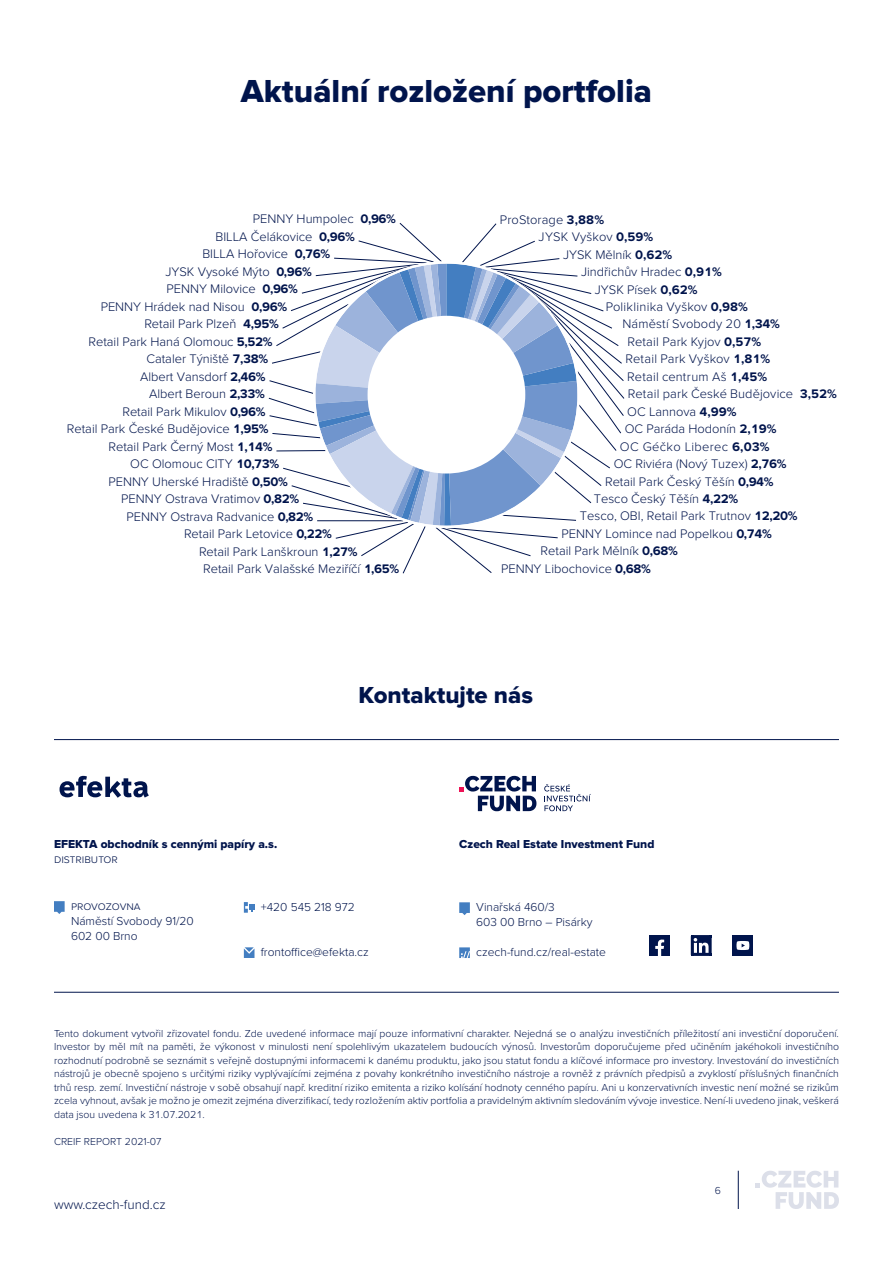
<style>
.page{position:relative;width:893px;height:1263px;background:#fff}
.page>*{position:absolute;margin:0;border:0;box-sizing:border-box;transform-origin:0 0}
.t1{font:33px "Proxima Nova Extrabld";color:#00144c}
.t2{font:24px "Proxima Nova Extrabld";color:#00144c}
.t3{font:300 13.5px "Proxima Nova";color:#00144c}
.t4{font:300 12.9px/17.4px "Proxima Nova";color:#00144c}
.t5{font:300 12.9px "Proxima Nova";letter-spacing:.025em;color:#00144c}
.t6{font:300 12px "Proxima Nova";color:#00144c}
.t7{font:12px "Proxima Nova Extrabld";color:#00144c}
.t8{font:300 10.5px/13.5px "Proxima Nova";color:#00144c;text-align:justify}
.s1{font-weight:700}
</style>
<div class="page">
<svg style="left:755px;top:1171px;width:84px;height:38px"></svg>
<hr style="left:738px;top:1171px;width:1px;height:38px;background:#00144c">
<svg style="left:268px;top:223px;width:356px;height:351px"></svg>
<svg style="left:313px;top:261px;width:267px;height:267px"></svg>
<div style="left:368px;top:316px;width:157px;height:157px;background:#fff;border-radius:50%"></div>
<svg style="left:54px;top:901px;width:11px;height:13px"></svg>
<svg style="left:244px;top:902px;width:10px;height:11px"></svg>
<svg style="left:244px;top:947px;width:10px;height:11px"></svg>
<hr style="left:54px;top:992px;width:785px;height:1px;background:#00144c">
<hr style="left:54px;top:739px;width:785px;height:1px;background:#00144c">
<svg style="left:459px;top:902px;width:11px;height:13px"></svg>
<svg style="left:459px;top:947px;width:11px;height:11px"></svg>
<svg style="left:459px;top:776px;width:77px;height:35px"></svg>
<svg style="left:544px;top:784px;width:47px;height:27px"></svg>
<svg style="left:60px;top:776px;width:89px;height:22px"></svg>
<svg style="left:649px;top:935px;width:21px;height:21px"></svg>
<div style="left:732px;top:935px;width:21px;height:21px;background:#00144c"></div>
<svg style="left:736px;top:941px;width:13px;height:9px"></svg>
<svg style="left:691px;top:935px;width:21px;height:21px"></svg>
<p class="t1" style="left:241px;top:72px;width:413px">Aktuální rozložení portfolia</p>
<p class="t4" style="left:253px;top:209px;width:145px">PENNY Humpolec <span class="s1">0,96%</span></p>
<p class="t4" style="left:215px;top:227px;width:141px">BILLA Čelákovice <span class="s1">0,96%</span></p>
<p class="t4" style="left:202px;top:244px;width:129px">BILLA Hořovice <span class="s1">0,76%</span></p>
<p class="t4" style="left:165px;top:262px;width:148px">JYSK Vysoké Mýto <span class="s1">0,96%</span></p>
<p class="t4" style="left:166px;top:279px;width:133px">PENNY Milovice <span class="s1">0,96%</span></p>
<p class="t4" style="left:101px;top:297px;width:188px">PENNY Hrádek nad Nisou <span class="s1">0,96%</span></p>
<p class="t4" style="left:144px;top:314px;width:136px">Retail Park Plzeň <span class="s1">4,95%</span></p>
<p class="t4" style="left:88px;top:332px;width:186px">Retail Park Haná Olomouc <span class="s1">5,52%</span></p>
<p class="t4" style="left:146px;top:349px;width:123px">Cataler Týniště <span class="s1">7,38%</span></p>
<p class="t4" style="left:140px;top:367px;width:127px">Albert Vansdorf <span class="s1">2,46%</span></p>
<p class="t4" style="left:149px;top:384px;width:117px">Albert Beroun <span class="s1">2,33%</span></p>
<p class="t4" style="left:122px;top:402px;width:145px">Retail Park Mikulov <span class="s1">0,96%</span></p>
<p class="t4" style="left:67px;top:420px;width:203px">Retail Park České Budějovice <span class="s1">1,95%</span></p>
<p class="t4" style="left:109px;top:437px;width:166px">Retail Park Černý Most <span class="s1">1,14%</span></p>
<p class="t4" style="left:130px;top:454px;width:150px">OC Olomouc CITY <span class="s1">10,73%</span></p>
<p class="t4" style="left:108px;top:472px;width:181px">PENNY Uherské Hradiště <span class="s1">0,50%</span></p>
<p class="t4" style="left:121px;top:489px;width:179px">PENNY Ostrava Vratimov <span class="s1">0,82%</span></p>
<p class="t4" style="left:127px;top:507px;width:188px">PENNY Ostrava Radvanice <span class="s1">0,82%</span></p>
<p class="t4" style="left:184px;top:524px;width:149px">Retail Park Letovice <span class="s1">0,22%</span></p>
<p class="t4" style="left:199px;top:542px;width:160px">Retail Park Lanškroun <span class="s1">1,27%</span></p>
<p class="t4" style="left:203px;top:559px;width:198px">Retail Park Valašské Meziříčí <span class="s1">1,65%</span></p>
<p class="t4" style="left:500px;top:210px;width:106px">ProStorage <span class="s1">3,88%</span></p>
<p class="t4" style="left:538px;top:227px;width:116px">JYSK Vyškov <span class="s1">0,59%</span></p>
<p class="t4" style="left:595px;top:262px;width:129px;text-indent:-14px">Jindřichův Hradec <span class="s1">0,91%<br></span>JYSK Písek <span class="s1">0,62%</span></p>
<p class="t4" style="left:563px;top:245px;width:111px">JYSK Mělník <span class="s1">0,62%</span></p>
<p class="t4" style="left:622px;top:297px;width:159px;text-indent:-17px">Poliklinika Vyškov <span class="s1">0,98%<br></span>Náměstí Svobody 20 <span class="s1">1,34%</span></p>
<p class="t4" style="left:625px;top:350px;width:146px">Retail Park Vyškov <span class="s1">1,81%<br></span>Retail centrum Aš <span class="s1">1,45%</span></p>
<p class="t4" style="left:625px;top:402px;width:153px">OC Lannova <span class="s1">4,99%<br></span>OC Paráda Hodonín <span class="s1">2,19%</span></p>
<p class="t4" style="left:627px;top:332px;width:135px">Retail Park Kyjov <span class="s1">0,57%</span></p>
<p class="t4" style="left:628px;top:385px;width:211px">Retail park České Budějovice <span class="s1">3,52%</span></p>
<p class="t5" style="left:620px;top:437px;width:151px">OC Géčko Liberec <span class="s1">6,03%</span></p>
<p class="t4" style="left:614px;top:454px;width:174px">OC Riviéra (Nový Tuzex) <span class="s1">2,76%</span></p>
<p class="t4" style="left:605px;top:472px;width:170px">Retail Park Český Těšín <span class="s1">0,94%</span></p>
<p class="t4" style="left:594px;top:489px;width:146px">Tesco Český Těšín <span class="s1">4,22%</span></p>
<p class="t4" style="left:580px;top:507px;width:219px">Tesco, OBI, Retail Park Trutnov <span class="s1">12,20%</span></p>
<p class="t4" style="left:562px;top:524px;width:212px">PENNY Lomince nad Popelkou <span class="s1">0,74%</span></p>
<p class="t4" style="left:501px;top:559px;width:151px">PENNY Libochovice <span class="s1">0,68%</span></p>
<p class="t4" style="left:541px;top:541px;width:139px">Retail Park Mělník <span class="s1">0,68%</span></p>
<p class="t7" style="left:54px;top:837px;width:225px">EFEKTA obchodník s cennými papíry a.s.</p>
<p class="t6" style="left:54px;top:850px;width:65px">distributor</p>
<p class="t2" style="left:359px;top:681px;width:176px">Kontaktujte nás</p>
<p class="t7" style="left:459px;top:837px;width:197px">Czech Real Estate Investment Fund</p>
<p class="t6" style="left:71px;top:897px;width:71px">provozovna</p>
<p class="t6" style="left:71px;top:912px;width:124px">Náměstí Svobody 91/20</p>
<p class="t6" style="left:71px;top:927px;width:68px">602 00 Brno</p>
<p class="t6" style="left:261px;top:898px;width:96px">+420 545 218 972</p>
<p class="t6" style="left:261px;top:943px;width:109px">frontoffice@efekta.cz</p>
<p class="t6" style="left:476px;top:898px;width:80px">Vinařská 460/3</p>
<p class="t6" style="left:476px;top:913px;width:118px">603 00 Brno – Pisárky</p>
<p class="t6" style="left:476px;top:943px;width:131px">czech-fund.cz/real-estate</p>
<p class="t8" style="left:54px;top:1026px;width:786px">Tento dokument vytvořil zřizovatel fondu. Zde uvedené informace mají pouze informativní charakter. Nejedná se o analýzu investičních příležitostí ani investiční doporučení.<br>Investor by měl mít na paměti, že výkonost v minulosti není spolehlivým ukazatelem budoucích výnosů. Investorům doporučujeme před učiněním jakéhokoli investičního rozhodnutí podrobně se seznámit s veřejně dostupnými informacemi k danému produktu, jako jsou statut fondu a klíčové informace pro investory. Investování do investičních nástrojů je obecně spojeno s určitými riziky vyplývajícími zejména z povahy konkrétního investičního nástroje a rovněž z právních předpisů a zvyklostí příslušných finančních trhů resp. zemí. Investiční nástroje v sobě obsahují např. kreditní riziko emitenta a riziko kolísání hodnoty cenného papíru. Ani u konzervativních investic není možné se rizikům zcela vyhnout, avšak je možno je omezit zejména diverzifikací, tedy rozložením aktiv portfolia a pravidelným aktivním sledováním vývoje investice. Není-li uvedeno jinak, veškerá data jsou uvedena k 31.07.2021.</p>
<p class="t8" style="left:54px;top:1134px;width:109px">CREIF REPORT 2021-07</p>
<p class="t3" style="left:54px;top:1194px;width:113px">www.czech-fund.cz</p>
<p class="t8" style="left:715px;top:1183px;width:8px">6</p>
</div>
